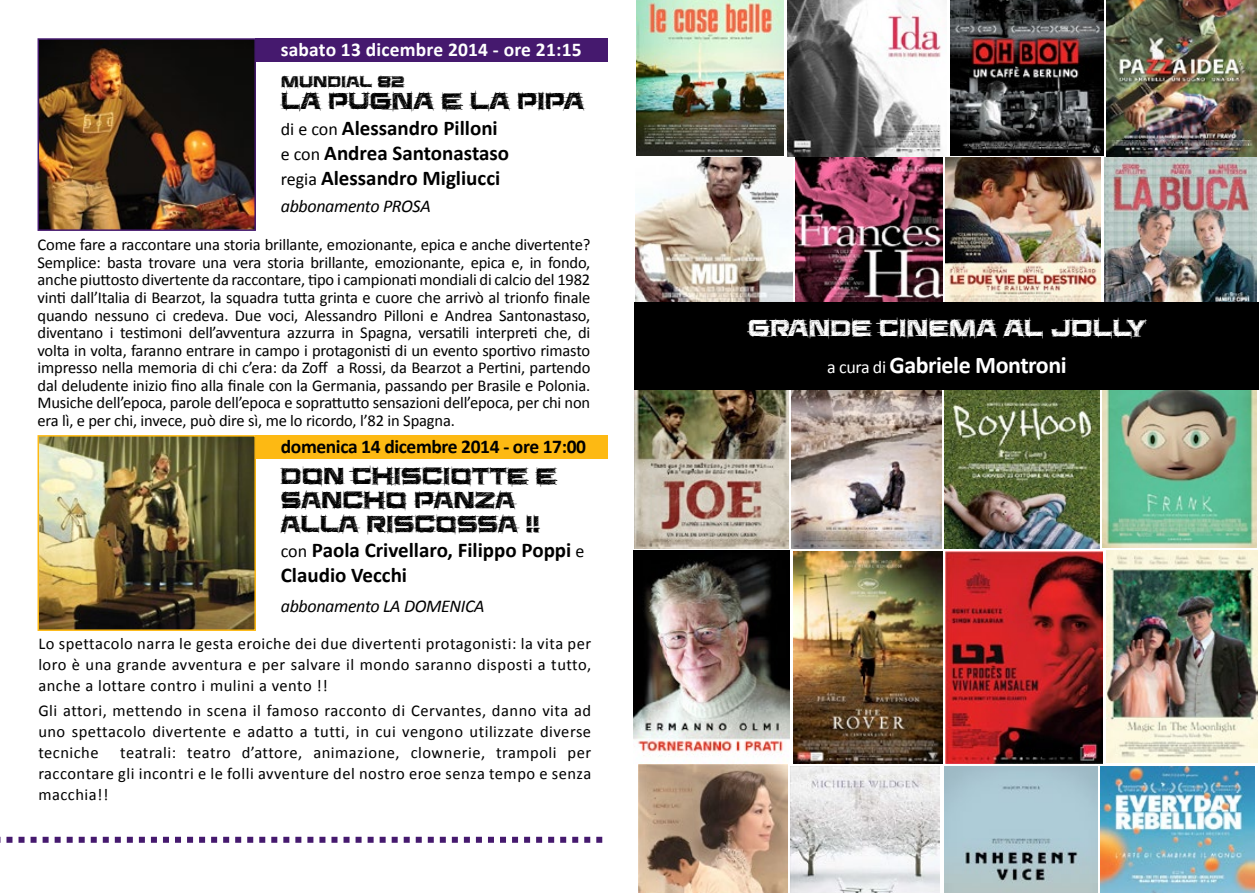
<style>
.page{position:relative;width:1259px;height:893px;background:#fff}
.page>*{position:absolute;margin:0;border:0;box-sizing:border-box;transform-origin:0 0}
.t1{font:27px/24px "Saucer BB";color:#000}
.t2{font:27px "Saucer BB";color:#fff}
.t3{font:700 24px "Calibri";letter-spacing:-.02em;color:#fff}
.t4{font:700 21px/25.2px "Calibri";color:#000}
.t5{font:700 19.5px "Calibri";letter-spacing:-.02em;color:#000}
.t6{font:700 19.5px "Calibri";letter-spacing:.01em;color:#fff}
.t7{font:italic 18px "Calibri";letter-spacing:-.02em;color:#000}
.t8{font:18px "Saucer BB";color:#000}
.t9{font:16.5px/17.5px "Calibri";letter-spacing:.03em;color:#000;text-align:justify}
.s1{font-weight:400;font-size:18px}
</style>
<div class="page">
<svg style="left:0;top:837px;width:602px;height:6px"></svg>
<div style="left:255px;top:38px;width:365px;height:24px;background:#45196e"></div>
<div style="left:255px;top:435px;width:365px;height:23px;background:#fdb913"></div>
<img style="left:41px;top:41px;width:212px;height:187px">
<div style="left:38px;top:38px;width:218px;height:193px;border:2px solid #45196e"></div>
<img style="left:41px;top:438px;width:212px;height:190px">
<div style="left:38px;top:435px;width:218px;height:196px;border:2px solid #fdb913"></div>
<img style="left:635px;top:389px;width:153px;height:160px">
<img style="left:791px;top:389px;width:150px;height:160px">
<img style="left:944px;top:389px;width:155px;height:160px">
<img style="left:1102px;top:389px;width:154px;height:159px">
<img style="left:633px;top:550px;width:156px;height:207px">
<img style="left:793px;top:551px;width:149px;height:212px">
<img style="left:946px;top:551px;width:156px;height:212px">
<img style="left:1106px;top:550px;width:151px;height:212px">
<img style="left:638px;top:765px;width:149px;height:128px">
<img style="left:790px;top:766px;width:150px;height:127px">
<img style="left:945px;top:766px;width:152px;height:127px">
<img style="left:1100px;top:766px;width:154px;height:127px">
<img style="left:636px;top:0;width:147px;height:156px">
<img style="left:788px;top:0;width:153px;height:156px">
<img style="left:950px;top:0;width:153px;height:155px">
<img style="left:1106px;top:0;width:150px;height:156px">
<img style="left:635px;top:158px;width:157px;height:144px">
<img style="left:795px;top:158px;width:147px;height:144px">
<img style="left:945px;top:158px;width:156px;height:144px">
<img style="left:1104px;top:158px;width:152px;height:144px">
<div style="left:635px;top:302px;width:624px;height:87px;background:#000"></div>
<div style="left:608px;top:0;width:21px;height:893px;background:#fff"></div>
<p class="t6" style="left:281px;top:37px;width:302px">sabato 13 dicembre 2014 - ore 21:15</p>
<p class="t8" style="left:281px;top:73px;width:126px">MUNDIAL 82</p>
<h1 class="t1" style="left:281px;top:90px;width:304px">LA PUGNA E LA PIPA</h1>
<p class="t4" style="left:281px;top:115px;width:230px"><span class="s1">di e con</span> Alessandro Pilloni <span class="s1">e con</span> Andrea Santonastaso <span class="s1">regia</span> Alessandro Migliucci</p>
<p class="t7" style="left:281px;top:193px;width:151px">abbonamento PROSA</p>
<p class="t9" style="left:38px;top:236px;width:554px">Come fare a raccontare una storia brillante, emozionante, epica e anche divertente?<br>Semplice: basta trovare una vera storia brillante, emozionante, epica e, in fondo, anche piuttosto divertente da raccontare, tipo i campionati mondiali di calcio del 1982 vinti dall’Italia di Bearzot, la squadra tutta grinta e cuore che arrivò al trionfo finale quando nessuno ci credeva. Due voci, Alessandro Pilloni e Andrea Santonastaso, diventano i testimoni dell’avventura azzurra in Spagna, versatili interpreti che, di volta in volta, faranno entrare in campo i protagonisti di un evento sportivo rimasto impresso nella memoria di chi c’era: da Zoff a Rossi, da Bearzot a Pertini, partendo dal deludente inizio fino alla finale con la Germania, passando per Brasile e Polonia.<br>Musiche dell’epoca, parole dell’epoca e soprattutto sensazioni dell’epoca, per chi non era lì, e per chi, invece, può dire sì, me lo ricordo, l’82 in Spagna.</p>
<p class="t5" style="left:281px;top:434px;width:307px">domenica 14 dicembre 2014 - ore 17:00</p>
<h1 class="t1" style="left:281px;top:464px;width:277px">DON CHISCIOTTE E<br>SANCHO PANZA<br>ALLA RISCOSSA !!</h1>
<p class="t4" style="left:281px;top:537px;width:305px"><span class="s1">con</span> Paola Crivellaro, Filippo Poppi <span class="s1">e<br></span>Claudio Vecchi</p>
<p class="t7" style="left:281px;top:593px;width:205px">abbonamento LA DOMENICA</p>
<p class="t9" style="left:38px;top:633px;width:554px;line-height:21px">Lo spettacolo narra le gesta eroiche dei due divertenti protagonisti: la vita per loro è una grande avventura e per salvare il mondo saranno disposti a tutto, anche a lottare contro i mulini a vento !!</p>
<p class="t9" style="left:38px;top:700px;width:554px;line-height:21px">Gli attori, mettendo in scena il famoso racconto di Cervantes, danno vita ad uno spettacolo divertente e adatto a tutti, in cui vengono utilizzate diverse tecniche</p>
<p class="t9" style="left:38px;top:742px;width:554px;line-height:21px;text-indent:82px">teatrali: teatro d’attore, animazione, clownerie, trampoli per raccontare gli incontri e le folli avventure del nostro eroe senza tempo e senza macchia!!</p>
<h1 class="t2" style="left:748px;top:315px;width:399px">GRANDE CINEMA AL JOLLY</h1>
<h2 class="t3" style="left:827px;top:350px;width:241px"><span class="s1">a cura di</span> Gabriele Montroni</h2>
</div>
